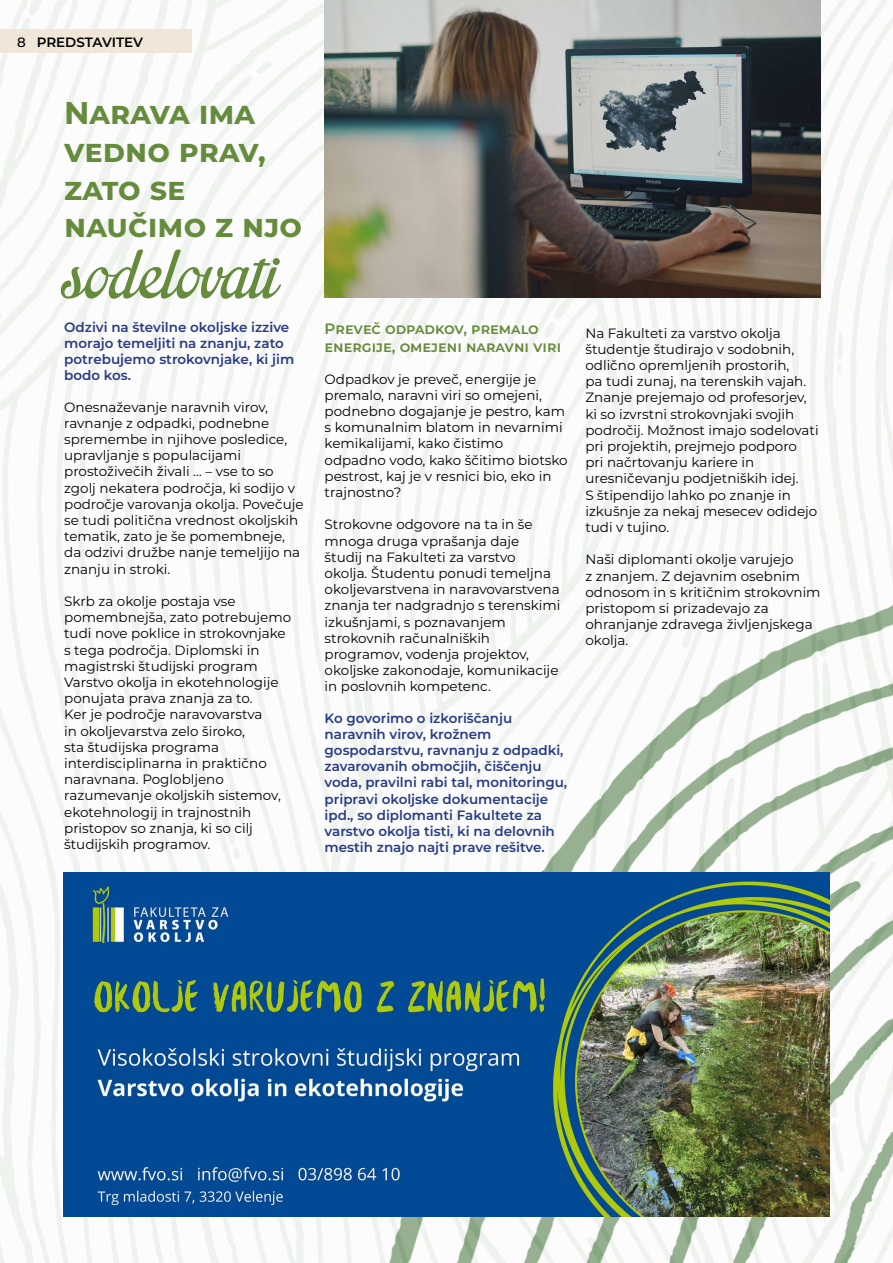
<style>
.page{position:relative;width:893px;height:1263px;background:#fff}
.page>*{position:absolute;margin:0;border:0;box-sizing:border-box;transform-origin:0 0}
.t1{font:96px "Impregnable Personal Use Only";color:#658b3c}
.t2{font:700 31.5px/37.8px "Montserrat";color:#658b3c}
.t3{font:600 15px/18px "Montserrat";color:#678b3c}
.t4{font:13.5px/16.2px "Montserrat";color:#000}
.t5{font:600 13.5px/16.2px "Montserrat";color:#273b86}
.t6{font:600 13.5px/16.2px "Montserrat";color:#293a86}
.t7{font:600 13.5px "Montserrat";letter-spacing:-.01em;color:#000}
.s1{font-weight:500}
</style>
<div class="page">
<img style="left:0;top:0;width:893px;height:1263px">
<div style="left:0;top:29px;width:191px;height:24px;background:#f0e7d8"></div>
<img style="left:64px;top:872px;width:765px;height:345px">
<img style="left:325px;top:0;width:496px;height:298px">
<p class="t7" style="left:17px;top:33px;width:127px"><span class="s1">8</span> PREDSTAVITEV</p>
<h2 class="t2" style="left:64px;top:92px;width:239px">Narava ima vedno prav, zato se naučimo z njo</h2>
<h1 class="t1" style="left:64px;top:232px;width:216px">sodelovati</h1>
<p class="t6" style="left:64px;top:318px;width:232px">Odzivi na številne okoljske izzive morajo temeljiti na znanju, zato potrebujemo strokovnjake, ki jim bodo kos.</p>
<p class="t4" style="left:64px;top:398px;width:241px">Onesnaževanje naravnih virov, ravnanje z odpadki, podnebne spremembe in njihove posledice, upravljanje s populacijami prostoživečih živali … – vse to so zgolj nekatera področja, ki sodijo v področje varovanja okolja. Povečuje se tudi politična vrednost okoljskih tematik, zato je še pomembneje, da odzivi družbe nanje temeljijo na znanju in stroki.</p>
<p class="t4" style="left:64px;top:593px;width:229px">Skrb za okolje postaja vse pomembnejša, zato potrebujemo tudi nove poklice in strokovnjake s tega področja. Diplomski in magistrski študijski program<br>Varstvo okolja in ekotehnologije ponujata prava znanja za to.<br>Ker je področje naravovarstva<br>in okoljevarstva zelo široko,<br>sta študijska programa interdisciplinarna in praktično naravnana. Poglobljeno razumevanje okoljskih sistemov, ekotehnologij in trajnostnih pristopov so znanja, ki so cilj študijskih programov.</p>
<p class="t3" style="left:325px;top:319px;width:238px">Preveč odpadkov, premalo energije, omejeni naravni viri</p>
<p class="t4" style="left:325px;top:370px;width:245px">Odpadkov je preveč, energije je premalo, naravni viri so omejeni, podnebno dogajanje je pestro, kam s komunalnim blatom in nevarnimi kemikalijami, kako čistimo odpadno vodo, kako ščitimo biotsko pestrost, kaj je v resnici bio, eko in trajnostno?</p>
<p class="t4" style="left:325px;top:516px;width:237px">Strokovne odgovore na ta in še mnoga druga vprašanja daje študij na Fakulteti za varstvo okolja. Študentu ponudi temeljna okoljevarstvena in naravovarstvena znanja ter nadgradnjo s terenskimi izkušnjami, s poznavanjem strokovnih računalniških programov, vodenja projektov, okoljske zakonodaje, komunikacije in poslovnih kompetenc.</p>
<p class="t5" style="left:325px;top:709px;width:244px">Ko govorimo o izkoriščanju naravnih virov, krožnem gospodarstvu, ravnanju z odpadki, zavarovanih območjih, čiščenju voda, pravilni rabi tal, monitoringu, pripravi okoljske dokumentacije ipd., so diplomanti Fakultete za varstvo okolja tisti, ki na delovnih mestih znajo najti prave rešitve.</p>
<p class="t4" style="left:585px;top:324px;width:235px">Na Fakulteti za varstvo okolja študentje študirajo v sodobnih, odlično opremljenih prostorih,<br>pa tudi zunaj, na terenskih vajah.<br>Znanje prejemajo od profesorjev, ki so izvrstni strokovnjaki svojih področij. Možnost imajo sodelovati pri projektih, prejmejo podporo<br>pri načrtovanju kariere in uresničevanju podjetniških idej.<br>S štipendijo lahko po znanje in izkušnje za nekaj mesecev odidejo tudi v tujino.</p>
<p class="t4" style="left:585px;top:551px;width:237px">Naši diplomanti okolje varujejo<br>z znanjem. Z dejavnim osebnim odnosom in s kritičnim strokovnim pristopom si prizadevajo za ohranjanje zdravega življenjskega okolja.</p>
</div>
